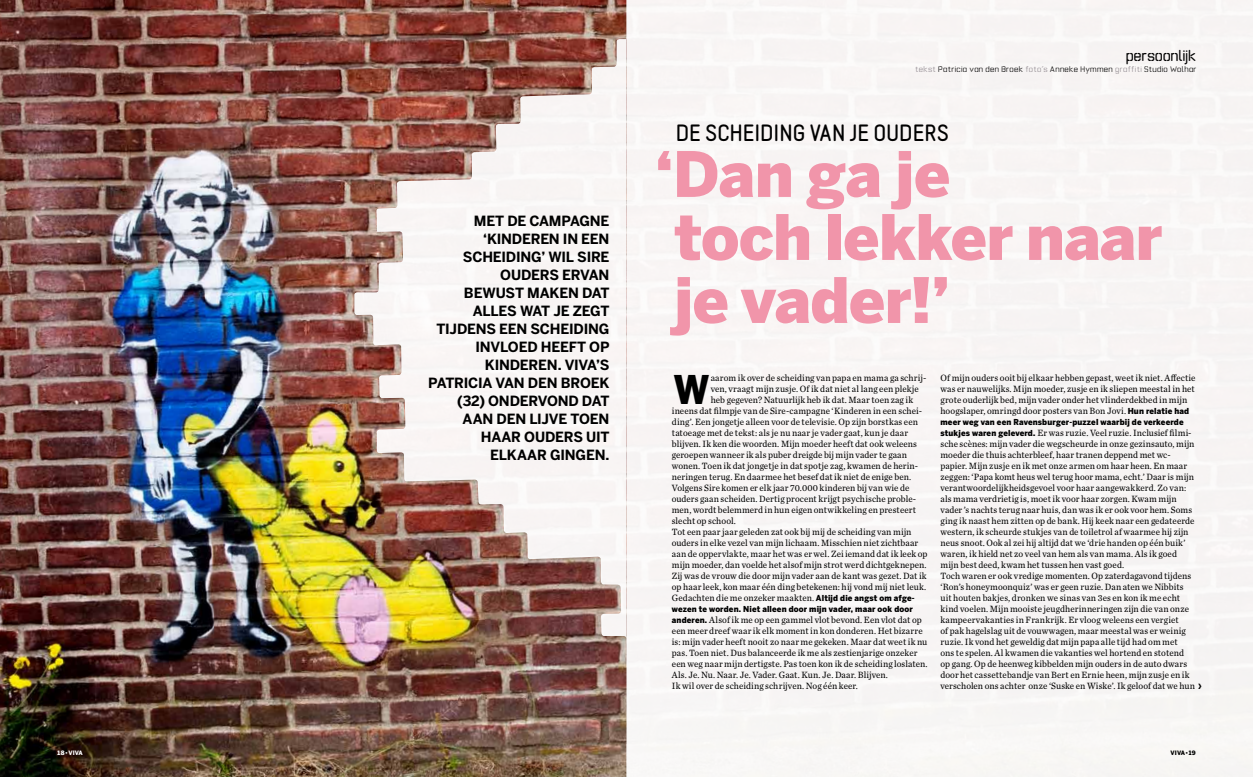
<style>
.page{position:relative;width:1253px;height:777px;background:#fff}
.page>*{position:absolute;margin:0;border:0;box-sizing:border-box;transform-origin:0 0}
.t1{font:900 62px/63px "Benton Sans";letter-spacing:-.015em;color:#f195aa}
.t2{font:900 39.2px "Benton Sans";color:#000;scale:.95 1}
.t3{font:20.6px "Naiv Bold Text";letter-spacing:-.03em;color:#000}
.t4{font:700 15px "Exakt";letter-spacing:-.02em;color:#000}
.t5{font:700 14px/18px "Benton Sans";letter-spacing:-.015em;color:#000;text-align:right}
.t6{font:9.5px/11px "Chronicle Text G2";letter-spacing:.01em;color:#000;scale:.95 1}
.t7{font:900 8.2px "Benton Sans";letter-spacing:.015em;color:#000;scale:.95 1}
.t8{font:8px "Exakt";letter-spacing:.04em;color:#000}
.t9{font:900 6px "Benton Sans";letter-spacing:.02em;color:#fff}
.t10{font:900 6px "Benton Sans";letter-spacing:.02em;color:#000}
.s1{color:#948d93}
.s2{font-family:"Benton Sans";font-weight:900;font-size:8.2px}
.s3{font-family:"Benton Sans";font-weight:700;font-size:10px}
</style>
<div class="page">
<img style="left:0;top:0;width:354px;height:777px">
<div style="left:626px;top:0;width:627px;height:777px;background:#f8f5f4"></div>
<img style="left:354px;top:0;width:272px;height:777px">
<h3 class="t4" style="left:1126px;top:47px;width:72px">persoonlijk</h3>
<p class="t8" style="left:915px;top:65px;width:283px"><span class="s1">tekst</span> Patricia van den Broek <span class="s1">foto’s</span> Anneke Hymmen <span class="s1">graffiti</span> Studio Wolhar</p>
<p class="t5" style="left:428px;top:212px;width:183px">MET DE CAMPAGNE ‘KINDEREN IN EEN<br>SCHEIDING’ WIL SIRE<br>OUDERS ERVAN<br>BEWUST MAKEN DAT<br>ALLES WAT JE ZEGT<br>TIJDENS EEN SCHEIDING<br>INVLOED HEEFT OP<br>KINDEREN. VIVA’S<br>PATRICIA VAN DEN BROEK (32) ONDERVOND DAT<br>AAN DEN LIJVE TOEN<br>HAAR OUDERS UIT<br>ELKAAR GINGEN.</p>
<h3 class="t3" style="left:675px;top:120px;width:275px">DE SCHEIDING VAN JE OUDERS</h3>
<h1 class="t1" style="left:655px;top:144px;width:509px">‘Dan ga je<br>toch lekker naar je vader!’</h1>
<h2 class="t2" style="left:674px;top:367px;width:40px">W</h2>
<p class="t6" style="left:711px;top:371px;width:228px">aarom ik over de scheiding van papa en mama ga schrij-</p>
<p class="t6" style="left:711px;top:382px;width:220px">ven, vraagt mijn zusje. Of ik dat niet al lang een plekje</p>
<p class="t6" style="left:711px;top:393px;width:215px">heb gegeven? Natuurlijk heb ik dat. Maar toen zag ik</p>
<p class="t6" style="left:672px;top:404px;width:265px">ineens dat filmpje van de Sire-campagne ‘Kinderen in een schei-</p>
<p class="t6" style="left:672px;top:415px;width:261px">ding’. Een jongetje alleen voor de televisie. Op zijn borstkas een</p>
<p class="t6" style="left:672px;top:426px;width:250px">tatoeage met de tekst: als je nu naar je vader gaat, kun je daar</p>
<p class="t6" style="left:672px;top:437px;width:260px">blijven. Ik ken die woorden. Mijn moeder heeft dat ook weleens</p>
<p class="t6" style="left:672px;top:448px;width:249px">geroepen wanneer ik als puber dreigde bij mijn vader te gaan</p>
<p class="t6" style="left:672px;top:459px;width:261px">wonen. Toen ik dat jongetje in dat spotje zag, kwamen de herin-</p>
<p class="t6" style="left:672px;top:470px;width:253px">neringen terug. En daarmee het besef dat ik niet de enige ben.</p>
<p class="t6" style="left:672px;top:481px;width:252px">Volgens Sire komen er elk jaar 70.000 kinderen bij van wie de</p>
<p class="t6" style="left:672px;top:492px;width:259px">ouders gaan scheiden. Dertig procent krijgt psychische proble-</p>
<p class="t6" style="left:672px;top:504px;width:259px">men, wordt belemmerd in hun eigen ontwikkeling en presteert</p>
<p class="t6" style="left:672px;top:515px;width:69px">slecht op school.</p>
<p class="t6" style="left:672px;top:526px;width:254px">Tot een paar jaar geleden zat ook bij mij de scheiding van mijn</p>
<p class="t6" style="left:672px;top:537px;width:261px">ouders in elke vezel van mijn lichaam. Misschien niet zichtbaar</p>
<p class="t6" style="left:672px;top:548px;width:271px">aan de oppervlakte, maar het was er wel. Zei iemand dat ik leek op</p>
<p class="t6" style="left:672px;top:559px;width:270px">mijn moeder, dan voelde het alsof mijn strot werd dichtgeknepen.</p>
<p class="t6" style="left:672px;top:570px;width:270px">Zij was de vrouw die door mijn vader aan de kant was gezet. Dat ik</p>
<p class="t6" style="left:672px;top:581px;width:269px">op haar leek, kon maar één ding betekenen: hij vond mij niet leuk.</p>
<p class="t6" style="left:672px;top:592px;width:257px">Gedachten die me onzeker maakten. <span class="s2">Altijd die angst om afge-</span></p>
<p class="t7" style="left:672px;top:604px;width:255px">wezen te worden. Niet alleen door mijn vader, maar ook door</p>
<p class="t6" style="left:672px;top:614px;width:271px"><span class="s2">anderen.</span> Alsof ik me op een gammel vlot bevond. Een vlot dat op een meer dreef waar ik elk moment in kon donderen. Het bizarre is: mijn vader heeft nooit zo naar me gekeken. Maar dat weet ik nu pas. Toen niet. Dus balanceerde ik me als zestienjarige onzeker een weg naar mijn dertigste. Pas toen kon ik de scheiding loslaten.<br>Als. Je. Nu. Naar. Je. Vader. Gaat. Kun. Je. Daar. Blijven.<br>Ik wil over de scheiding schrijven. Nog één keer.</p>
<p class="t6" style="left:940px;top:371px;width:270px">Of mijn ouders ooit bij elkaar hebben gepast, weet ik niet. Affectie was er nauwelijks. Mijn moeder, zusje en ik sliepen meestal in het grote ouderlijk bed, mijn vader onder het vlinderdekbed in mijn hoogslaper, omringd door posters van Bon Jovi. <span class="s2">Hun relatie had</span></p>
<p class="t7" style="left:940px;top:417px;width:257px">meer weg van een Ravensburger-puzzel waarbij de verkeerde</p>
<p class="t6" style="left:940px;top:426px;width:277px"><span class="s2">stukjes waren geleverd.</span> Er was ruzie. Veel ruzie. Inclusief filmi&shy;sche scènes: mijn vader die wegscheurde in onze gezinsauto, mijn moeder die thuis achterbleef, haar tranen deppend met wc-<br>papier. Mijn zusje en ik met onze armen om haar heen. En maar zeggen: ‘Papa komt heus wel terug hoor mama, echt.’ Daar is mijn verantwoordelijkheidsgevoel voor haar aangewakkerd. Zo van:<br>als mama verdrietig is, moet ik voor haar zorgen. Kwam mijn<br>vader ’s nachts terug naar huis, dan was ik er ook voor hem. Soms ging ik naast hem zitten op de bank. Hij keek naar een gedateerde western, ik scheurde stukjes van de toiletrol af waarmee hij zijn neus snoot. Ook al zei hij altijd dat we ‘drie handen op één buik’ waren, ik hield net zo veel van hem als van mama. Als ik goed<br>mijn best deed, kwam het tussen hen vast goed.<br>Toch waren er ook vredige momenten. Op zaterdagavond tijdens ‘Ron’s honeymoonquiz’ was er geen ruzie. Dan aten we Nibbits<br>uit houten bakjes, dronken we sinas van 3es en kon ik me echt<br>kind voelen. Mijn mooiste jeugdherinneringen zijn die van onze kampeervakanties in Frankrijk. Er vloog weleens een vergiet<br>of pak hagelslag uit de vouwwagen, maar meestal was er weinig ruzie. Ik vond het geweldig dat mijn papa alle tijd had om met<br>ons te spelen. Al kwamen die vakanties wel hortend en stotend<br>op gang. Op de heenweg kibbelden mijn ouders in de auto dwars door het cassettebandje van Bert en Ernie heen, mijn zusje en ik verscholen ons achter onze ‘Suske en Wiske’. Ik geloof dat we hun <span class="s3">›</span></p>
<p class="t9" style="left:58px;top:749px;width:27px">18•VIVA</p>
<p class="t10" style="left:1170px;top:749px;width:27px">VIVA•19</p>
</div>
